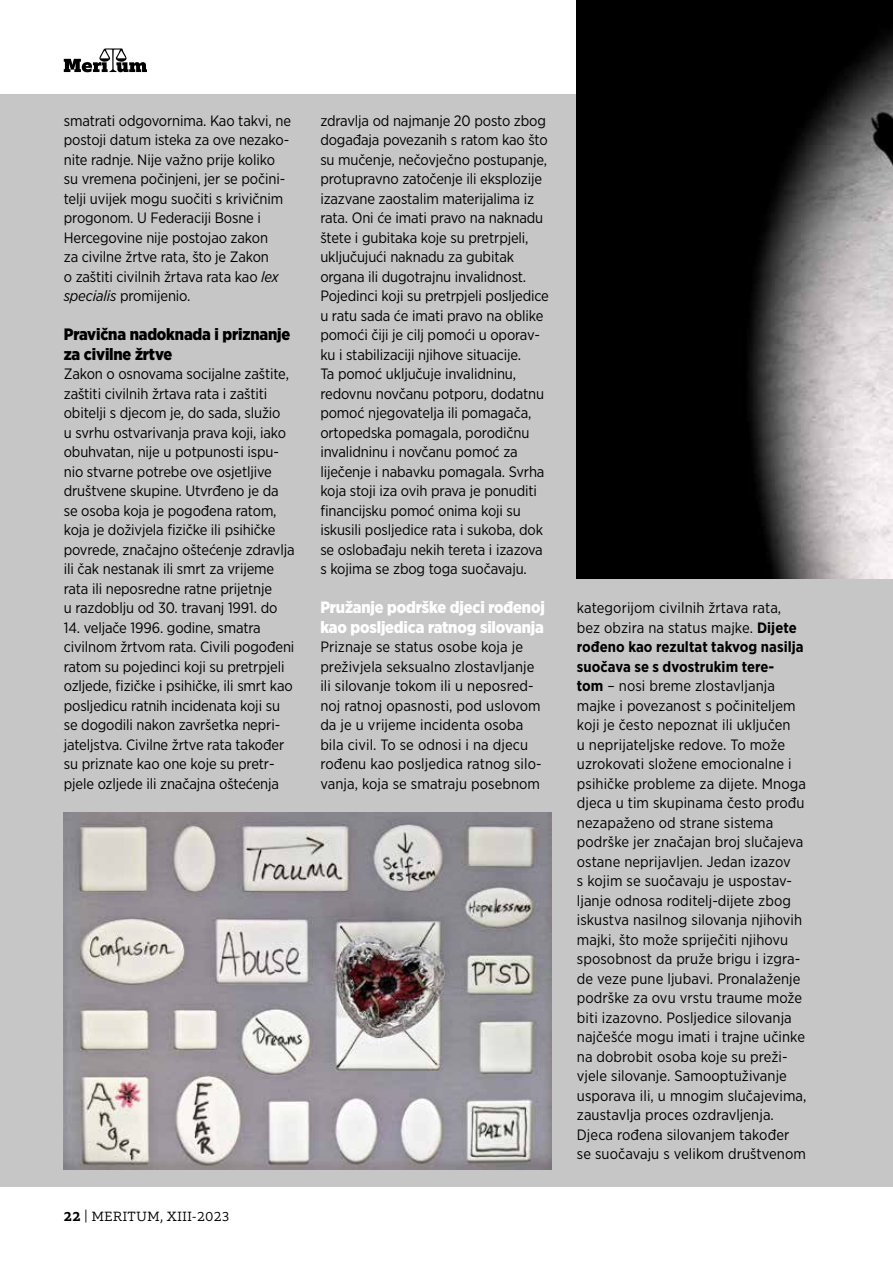
<style>
.page{position:relative;width:893px;height:1263px;background:#fff}
.page>*{position:absolute;margin:0;border:0;box-sizing:border-box;transform-origin:0 0}
.t1{font:900 16.5px/19.5px "Gotham Narrow";letter-spacing:-.01em;color:#fff}
.t2{font:900 16.5px/19.5px "Gotham Narrow";letter-spacing:-.01em;color:#000}
.t3{font:15px/19.5px "Gotham Narrow";letter-spacing:-.01em;color:#000}
.t4{font:300 13.5px "Equip Slab";letter-spacing:.04em;color:#000}
.s1{font-style:italic}
.s2{font-weight:700}
</style>
<div class="page">
<div style="left:0;top:94px;width:893px;height:1092px;background:#c6c6c6"></div>
<img style="left:64px;top:812px;width:487px;height:357px">
<img style="left:577px;top:0;width:316px;height:578px">
<svg style="left:64px;top:48px;width:83px;height:24px"></svg>
<p class="t3" style="left:64px;top:110px;width:229px">smatrati odgovornima. Kao takvi, ne postoji datum isteka za ove nezako&shy;nite radnje. Nije važno prije koliko su vremena počinjeni, jer se počini&shy;telji uvijek mogu suočiti s krivičnim progonom. U Federaciji Bosne i Hercegovine nije postojao zakon<br>za civilne žrtve rata, što je Zakon<br>o zaštiti civilnih žrtava rata kao <span class="s1">lex specialis</span> promijenio.</p>
<p class="t2" style="left:64px;top:325px;width:228px">Pravična nadoknada i priznanje za civilne žrtve</p>
<p class="t3" style="left:64px;top:364px;width:232px">Zakon o osnovama socijalne zaštite, zaštiti civilnih žrtava rata i zaštiti obitelji s djecom je, do sada, služio<br>u svrhu ostvarivanja prava koji, iako obuhvatan, nije u potpunosti ispu&shy;nio stvarne potrebe ove osjetljive društvene skupine. Utvrđeno je da se osoba koja je pogođena ratom, koja je doživjela fizičke ili psihičke povrede, značajno oštećenje zdravlja ili čak nestanak ili smrt za vrijeme rata ili neposredne ratne prijetnje<br>u razdoblju od 30. travanj 1991. do</p>
<p class="t3" style="left:64px;top:617px;width:232px">14. veljače 1996. godine, smatra civilnom žrtvom rata. Civili pogođeni ratom su pojedinci koji su pretrpjeli ozljede, fizičke i psihičke, ili smrt kao posljedicu ratnih incidenata koji su se dogodili nakon završetka nepri&shy;jateljstva. Civilne žrtve rata također su priznate kao one koje su pretr&shy;pjele ozljede ili značajna oštećenja</p>
<p class="t3" style="left:320px;top:110px;width:230px">zdravlja od najmanje 20 posto zbog događaja povezanih s ratom kao što su mučenje, nečovječno postupanje, protupravno zatočenje ili eksplozije izazvane zaostalim materijalima iz rata. Oni će imati pravo na naknadu štete i gubitaka koje su pretrpjeli, uključujući naknadu za gubitak organa ili dugotrajnu invalidnost.<br>Pojedinci koji su pretrpjeli posljedice u ratu sada će imati pravo na oblike pomoći čiji je cilj pomoći u oporav&shy;ku i stabilizaciji njihove situacije.<br>Ta pomoć uključuje invalidninu, redovnu novčanu potporu, dodatnu pomoć njegovatelja ili pomagača, ortopedska pomagala, porodičnu invalidninu i novčanu pomoć za liječenje i nabavku pomagala. Svrha koja stoji iza ovih prava je ponuditi financijsku pomoć onima koji su iskusili posljedice rata i sukoba, dok se oslobađaju nekih tereta i izazova s kojima se zbog toga suočavaju.</p>
<p class="t1" style="left:320px;top:598px;width:226px">Pružanje podrške djeci rođenoj kao posljedica ratnog silovanja</p>
<p class="t3" style="left:320px;top:637px;width:223px">Priznaje se status osobe koja je preživjela seksualno zlostavljanje ili silovanje tokom ili u neposred&shy;noj ratnoj opasnosti, pod uslovom da je u vrijeme incidenta osoba bila civil. To se odnosi i na djecu rođenu kao posljedica ratnog silo&shy;vanja, koja se smatraju posebnom</p>
<p class="t4" style="left:64px;top:1208px;width:167px"><span class="s2">22</span> | MERITUM, XIII-2023</p>
<p class="t3" style="left:577px;top:598px;width:231px">kategorijom civilnih žrtava rata, bez obzira na status majke. <span class="s2">Dijete rođeno kao rezultat takvog nasilja suočava se s dvostrukim tere-<br>tom</span> – nosi breme zlostavljanja majke i povezanost s počiniteljem koji je često nepoznat ili uključen<br>u neprijateljske redove. To može uzrokovati složene emocionalne i psihičke probleme za dijete. Mnoga djeca u tim skupinama često prođu nezapaženo od strane sistema podrške jer značajan broj slučajeva ostane neprijavljen. Jedan izazov<br>s kojim se suočavaju je uspostav&shy;ljanje odnosa roditelj-dijete zbog iskustva nasilnog silovanja njihovih majki, što može spriječiti njihovu sposobnost da pruže brigu i izgra&shy;de veze pune ljubavi. Pronalaženje podrške za ovu vrstu traume može biti izazovno. Posljedice silovanja najčešće mogu imati i trajne učinke na dobrobit osoba koje su preži&shy;vjele silovanje. Samooptuživanje usporava ili, u mnogim slučajevima, zaustavlja proces ozdravljenja.<br>Djeca rođena silovanjem također se suočavaju s velikom društvenom</p>
</div>
